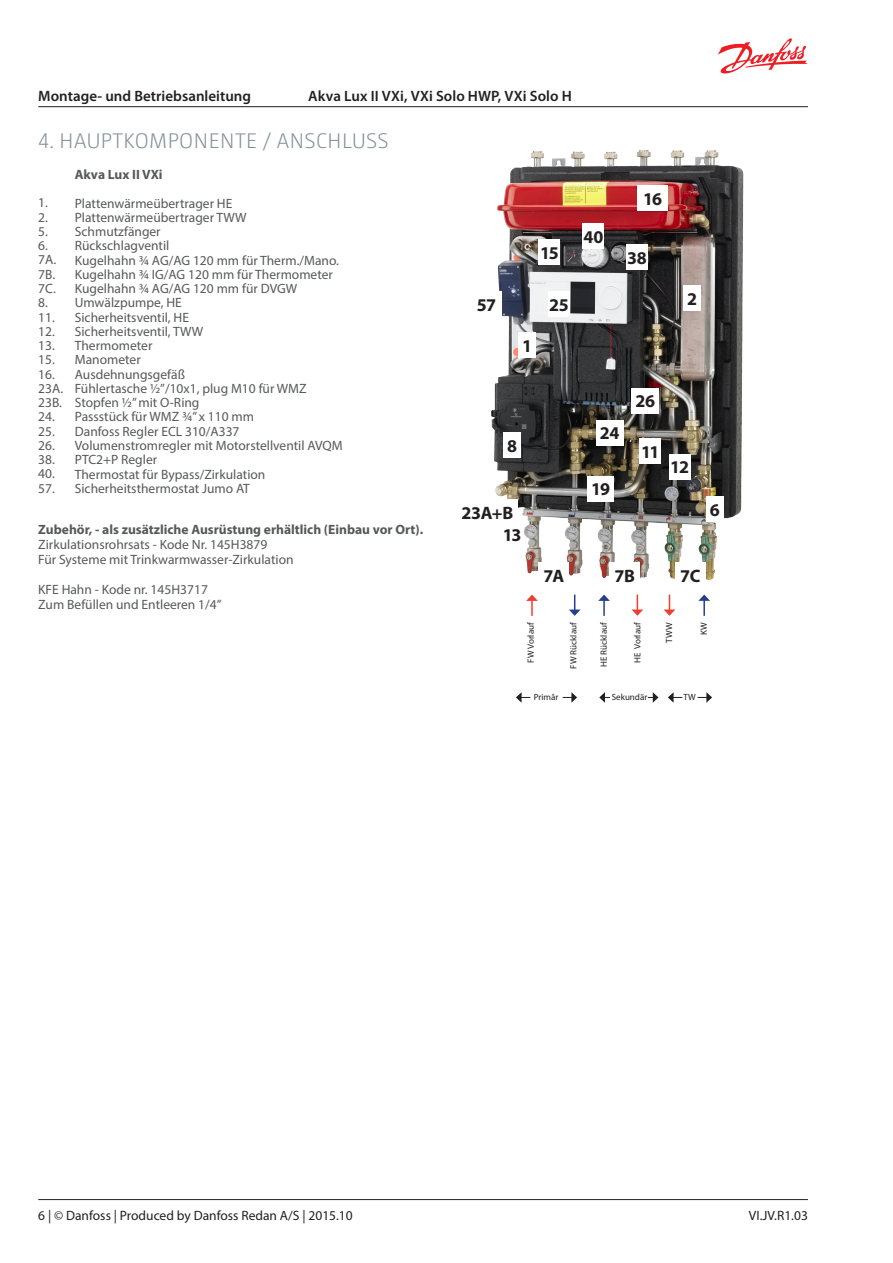
<style>
.page{position:relative;width:893px;height:1263px;background:#fff}
.page>*{position:absolute;margin:0;border:0;box-sizing:border-box;transform-origin:0 0}
.t1{font:300 21px "Camingo Dos Pro";letter-spacing:.025em;color:#83929a}
.t2{font:700 18px "Myriad Pro";letter-spacing:-.03em;color:#231f20}
.t3{font:600 15px "Myriad Pro";letter-spacing:.005em;color:#231f20}
.t4{font:13.5px/14.2px "Myriad Pro";color:#57585a}
.t5{font:700 13.5px "Myriad Pro";color:#57585a}
.t6{font:13.5px "Myriad Pro";color:#231f20}
.t7{font:9px "Myriad Pro";color:#231f20}
</style>
<div class="page">
<hr style="left:38px;top:106px;width:770px;height:1px;background:#231f20">
<svg style="left:718px;top:38px;width:90px;height:36px"></svg>
<hr style="left:38px;top:1199px;width:770px;height:1px;background:#231f20">
<img style="left:491px;top:150px;width:253px;height:430px">
<div style="left:518px;top:333px;width:18px;height:25px;background:#fff"></div>
<div style="left:684px;top:285px;width:17px;height:26px;background:#fff"></div>
<div style="left:504px;top:433px;width:17px;height:25px;background:#fff"></div>
<div style="left:675px;top:563px;width:30px;height:25px;background:#fff"></div>
<div style="left:706px;top:496px;width:17px;height:26px;background:#fff"></div>
<div style="left:596px;top:420px;width:27px;height:25px;background:#fff"></div>
<div style="left:626px;top:244px;width:22px;height:26px;background:#fff"></div>
<div style="left:669px;top:454px;width:21px;height:25px;background:#fff"></div>
<div style="left:640px;top:438px;width:21px;height:26px;background:#fff"></div>
<div style="left:548px;top:291px;width:22px;height:26px;background:#fff"></div>
<div style="left:583px;top:224px;width:21px;height:25px;background:#fff"></div>
<div style="left:638px;top:185px;width:30px;height:26px;background:#fff"></div>
<div style="left:539px;top:239px;width:21px;height:25px;background:#fff"></div>
<div style="left:501px;top:522px;width:22px;height:25px;background:#fff"></div>
<div style="left:487px;top:512px;width:19px;height:16px;background:#fff"></div>
<div style="left:587px;top:476px;width:27px;height:25px;background:#fff"></div>
<svg style="left:631px;top:594px;width:12px;height:22px"></svg>
<svg style="left:598px;top:595px;width:12px;height:21px"></svg>
<svg style="left:516px;top:692px;width:14px;height:11px"></svg>
<svg style="left:563px;top:692px;width:14px;height:11px"></svg>
<svg style="left:526px;top:595px;width:12px;height:21px"></svg>
<svg style="left:569px;top:595px;width:12px;height:21px"></svg>
<svg style="left:664px;top:594px;width:11px;height:22px"></svg>
<svg style="left:698px;top:594px;width:12px;height:22px"></svg>
<svg style="left:599px;top:692px;width:11px;height:11px"></svg>
<svg style="left:648px;top:692px;width:10px;height:11px"></svg>
<svg style="left:668px;top:692px;width:14px;height:11px"></svg>
<svg style="left:698px;top:692px;width:14px;height:11px"></svg>
<div style="left:471px;top:291px;width:30px;height:26px;background:#fff"></div>
<div style="left:539px;top:563px;width:30px;height:25px;background:#fff"></div>
<div style="left:610px;top:563px;width:30px;height:25px;background:#fff"></div>
<div style="left:456px;top:499px;width:62px;height:26px;background:#fff"></div>
<div style="left:631px;top:388px;width:28px;height:25px;background:#fff"></div>
<p class="t3" style="left:38px;top:88px;width:214px">Montage- und Betriebsanleitung</p>
<p class="t3" style="left:308px;top:88px;width:265px">Akva Lux II VXi, VXi Solo HWP, VXi Solo H</p>
<h1 class="t1" style="left:38px;top:129px;width:352px">4. HAUPTKOMPONENTE / ANSCHLUSS</h1>
<p class="t5" style="left:75px;top:166px;width:89px">Akva Lux II VXi</p>
<p class="t4" style="left:75px;top:196px;width:269px">Plattenwärmeübertrager HE<br>Plattenwärmeübertrager TWW<br>Schmutzfänger<br>Rückschlagventil<br>Kugelhahn ¾ AG/AG 120 mm für Therm./Mano.<br>Kugelhahn ¾ IG/AG 120 mm für Thermometer<br>Kugelhahn ¾ AG/AG 120 mm für DVGW<br>Umwälzpumpe, HE<br>Sicherheitsventil, HE<br>Sicherheitsventil, TWW<br>Thermometer<br>Manometer<br>Ausdehnungsgefäß<br>Fühlertasche ½”/10x1, plug M10 für WMZ<br>Stopfen ½” mit O-Ring<br>Passstück für WMZ ¾” x 110 mm<br>Danfoss Regler ECL 310/A337<br>Volumenstromregler mit Motorstellventil AVQM<br>PTC2+P Regler<br>Thermostat für Bypass/Zirkulation<br>Sicherheitsthermostat Jumo AT</p>
<p class="t5" style="left:38px;top:520px;width:387px">Zubehör, - als zusätzliche Ausrüstung erhältlich (Einbau vor Ort).</p>
<p class="t4" style="left:38px;top:536px;width:257px;line-height:15px">Zirkulationsrohrsats - Kode Nr. 145H3879<br>Für Systeme mit Trinkwarmwasser-Zirkulation</p>
<p class="t4" style="left:38px;top:581px;width:185px;line-height:15px">KFE Hahn - Kode nr. 145H3717<br>Zum Befüllen und Entleeren 1/4”</p>
<p class="t4" style="left:38px;top:196px;width:26px">1.<br>2.<br>5.<br>6.<br>7A.<br>7B.<br>7C.<br>8.<br>11.<br>12.<br>13.<br>15.<br>16.<br>23A.<br>23B.<br>24.<br>25.<br>26.<br>38.<br>40.<br>57.</p>
<h2 class="t2" style="left:477px;top:293px;width:21px">57</h2>
<h2 class="t2" style="left:540px;top:241px;width:20px">15</h2>
<h2 class="t2" style="left:583px;top:225px;width:22px">40</h2>
<h2 class="t2" style="left:522px;top:334px;width:11px">1</h2>
<h2 class="t2" style="left:549px;top:293px;width:21px">25</h2>
<h2 class="t2" style="left:643px;top:187px;width:21px">16</h2>
<h2 class="t2" style="left:627px;top:246px;width:21px">38</h2>
<h2 class="t2" style="left:687px;top:287px;width:11px">2</h2>
<h2 class="t2" style="left:507px;top:434px;width:11px">8</h2>
<h2 class="t2" style="left:461px;top:501px;width:53px">23A+B</h2>
<h2 class="t2" style="left:503px;top:523px;width:20px">13</h2>
<h2 class="t2" style="left:600px;top:422px;width:21px">24</h2>
<h2 class="t2" style="left:591px;top:477px;width:21px">19</h2>
<h2 class="t2" style="left:635px;top:389px;width:21px">26</h2>
<h2 class="t2" style="left:641px;top:440px;width:20px">11</h2>
<h2 class="t2" style="left:670px;top:456px;width:20px">12</h2>
<h2 class="t2" style="left:710px;top:498px;width:11px">6</h2>
<h2 class="t2" style="left:543px;top:564px;width:22px">7A</h2>
<h2 class="t2" style="left:614px;top:564px;width:22px">7B</h2>
<h2 class="t2" style="left:680px;top:564px;width:22px">7C</h2>
<p class="t7" style="left:525px;top:663px;width:42px;rotate:-90deg">FW Vorlauf</p>
<p class="t7" style="left:632px;top:663px;width:42px;rotate:-90deg">HE Vorlauf</p>
<p class="t7" style="left:568px;top:669px;width:48px;rotate:-90deg">FW Rücklauf</p>
<p class="t7" style="left:598px;top:667px;width:46px;rotate:-90deg">HE Rücklauf</p>
<p class="t7" style="left:664px;top:643px;width:22px;rotate:-90deg">TWW</p>
<p class="t7" style="left:698px;top:635px;width:14px;rotate:-90deg">KW</p>
<p class="t7" style="left:534px;top:691px;width:26px">Primâr</p>
<p class="t7" style="left:612px;top:691px;width:37px">Sekundär</p>
<p class="t7" style="left:683px;top:691px;width:14px">TW</p>
<p class="t6" style="left:38px;top:1207px;width:316px">6 | © Danfoss | Produced by Danfoss Redan A/S | 2015.10</p>
<p class="t6" style="left:749px;top:1207px;width:60px">VI.JV.R1.03</p>
</div>
